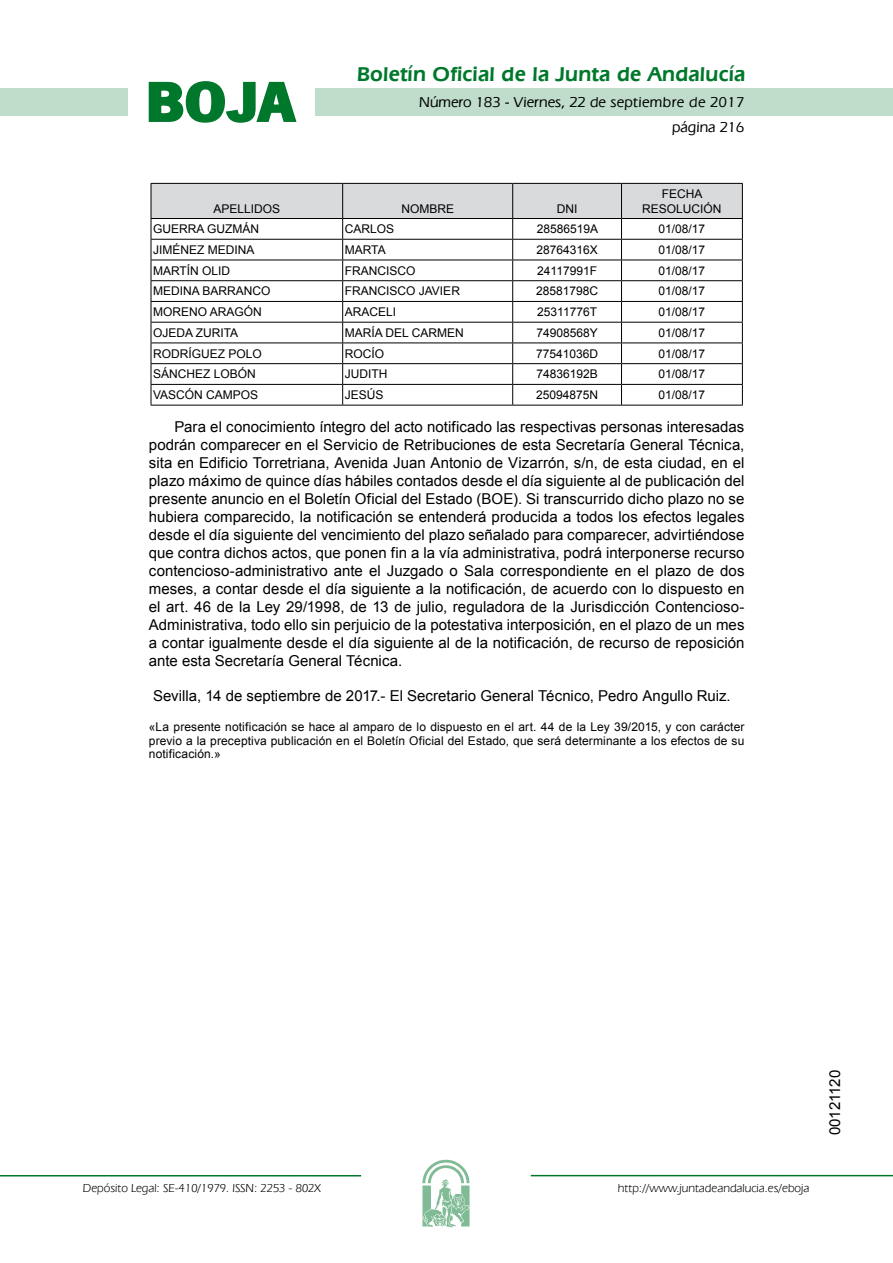
<style>
.page{position:relative;width:893px;height:1263px;background:#fff}
.page>*{position:absolute;margin:0;border:0;box-sizing:border-box;transform-origin:0 0}
.t1{font:700 57.75px "News Got T";color:#00782c;scale:1.14 1}
.t2{font:600 21px "Eras IT Cby BT";letter-spacing:.01em;color:#00782c}
.t3{font:15px/18px "Arial";color:#000;text-align:justify}
.t4{font:500 15px/24.5px "Eras IT Cby BT";color:#000;text-align:right}
.t5{font:12px/13.5px "Arial";color:#000;text-align:center}
.t6{font:12px "Eras IT Cby BT";color:#000}
</style>
<div class="page">
<div style="left:315px;top:88px;width:577px;height:28px;background:#bfddca"></div>
<div style="left:0;top:88px;width:128px;height:28px;background:#bfddca"></div>
<hr style="left:0;top:1175px;width:361px;height:2px;background:#00782c">
<svg style="left:422px;top:1159px;width:47px;height:68px"></svg>
<hr style="left:531px;top:1175px;width:361px;height:1px;background:#00782c">
<svg style="left:148px;top:81px;width:149px;height:42px"></svg>
<svg style="left:151px;top:183px;width:592px;height:222px"></svg>
<hr style="left:151px;top:405px;width:191px;height:1px;background:#000">
<hr style="left:342px;top:405px;width:170px;height:1px;background:#000">
<hr style="left:512px;top:405px;width:109px;height:1px;background:#000">
<hr style="left:621px;top:405px;width:121px;height:1px;background:#000">
<h1 class="t1" style="left:145px;top:68px;width:133px">BOJA</h1>
<h2 class="t2" style="left:357px;top:62px;width:390px">Boletín Oficial de la Junta de Andalucía</h2>
<p class="t4" style="left:419px;top:90px;width:327px">Número 183 - Viernes, 22 de septiembre de 2017 página 216</p>
<p class="t5" style="left:213px;top:202px;width:68px">APELLIDOS</p>
<p class="t5" style="left:401px;top:202px;width:54px">NOMBRE</p>
<p class="t5" style="left:556px;top:202px;width:22px">DNI</p>
<p class="t5" style="left:642px;top:187px;width:81px;line-height:14.4px">FECHA<br>RESOLUCIÓN</p>
<p class="t5" style="left:153px;top:222px;width:108px">GUERRA GUZMÁN</p>
<p class="t5" style="left:345px;top:222px;width:51px">CARLOS</p>
<p class="t5" style="left:536px;top:222px;width:63px">28586519A</p>
<p class="t5" style="left:658px;top:222px;width:48px">01/08/17</p>
<p class="t5" style="left:153px;top:243px;width:103px">JIMÉNEZ MEDINA</p>
<p class="t5" style="left:345px;top:243px;width:42px">MARTA</p>
<p class="t5" style="left:536px;top:243px;width:63px">28764316X</p>
<p class="t5" style="left:658px;top:243px;width:48px">01/08/17</p>
<p class="t5" style="left:153px;top:264px;width:79px">MARTÍN OLID</p>
<p class="t5" style="left:345px;top:264px;width:72px">FRANCISCO</p>
<p class="t5" style="left:537px;top:264px;width:61px">24117991F</p>
<p class="t5" style="left:658px;top:264px;width:48px">01/08/17</p>
<p class="t5" style="left:153px;top:285px;width:119px">MEDINA BARRANCO</p>
<p class="t5" style="left:345px;top:285px;width:117px">FRANCISCO JAVIER</p>
<p class="t5" style="left:536px;top:285px;width:64px">28581798C</p>
<p class="t5" style="left:658px;top:285px;width:48px">01/08/17</p>
<p class="t5" style="left:153px;top:305px;width:110px">MORENO ARAGÓN</p>
<p class="t5" style="left:345px;top:305px;width:53px">ARACELI</p>
<p class="t5" style="left:537px;top:305px;width:61px">25311776T</p>
<p class="t5" style="left:658px;top:305px;width:48px">01/08/17</p>
<p class="t5" style="left:153px;top:326px;width:87px">OJEDA ZURITA</p>
<p class="t5" style="left:345px;top:326px;width:120px">MARÍA DEL CARMEN</p>
<p class="t5" style="left:536px;top:326px;width:63px">74908568Y</p>
<p class="t5" style="left:658px;top:326px;width:48px">01/08/17</p>
<p class="t5" style="left:153px;top:347px;width:110px">RODRÍGUEZ POLO</p>
<p class="t5" style="left:345px;top:347px;width:41px">ROCÍO</p>
<p class="t5" style="left:536px;top:347px;width:64px">77541036D</p>
<p class="t5" style="left:658px;top:347px;width:48px">01/08/17</p>
<p class="t5" style="left:153px;top:368px;width:104px">SÁNCHEZ LOBÓN</p>
<p class="t5" style="left:345px;top:368px;width:44px">JUDITH</p>
<p class="t5" style="left:536px;top:368px;width:63px">74836192B</p>
<p class="t5" style="left:658px;top:368px;width:48px">01/08/17</p>
<p class="t5" style="left:153px;top:388px;width:107px">VASCÓN CAMPOS</p>
<p class="t5" style="left:345px;top:388px;width:40px">JESÚS</p>
<p class="t5" style="left:536px;top:388px;width:64px">25094875N</p>
<p class="t5" style="left:658px;top:388px;width:48px">01/08/17</p>
<p class="t3" style="left:149px;top:418px;width:597px;text-indent:26px">Para el conocimiento íntegro del acto notificado las respectivas personas interesadas podrán comparecer en el Servicio de Retribuciones de esta Secretaría General Técnica, sita en Edificio Torretriana, Avenida Juan Antonio de Vizarrón, s/n, de esta ciudad, en el plazo máximo de quince días hábiles contados desde el día siguiente al de publicación del presente anuncio en el Boletín Oficial del Estado (BOE). Si transcurrido dicho plazo no se hubiera comparecido, la notificación se entenderá producida a todos los efectos legales desde el día siguiente del vencimiento del plazo señalado para comparecer, advirtiéndose que contra dichos actos, que ponen fin a la vía administrativa, podrá interponerse recurso contencioso-administrativo ante el Juzgado o Sala correspondiente en el plazo de dos meses, a contar desde el día siguiente a la notificación, de acuerdo con lo dispuesto en el art. 46 de la Ley 29/1998, de 13 de julio, reguladora de la Jurisdicción Contencioso-Administrativa, todo ello sin perjuicio de la potestativa interposición, en el plazo de un mes a contar igualmente desde el día siguiente al de la notificación, de recurso de reposición ante esta Secretaría General Técnica.</p>
<p class="t3" style="left:153px;top:687px;width:579px">Sevilla, 14 de septiembre de 2017.- El Secretario General Técnico, Pedro Angullo Ruiz.</p>
<p class="t5" style="left:149px;top:721px;width:597px;text-align:justify">«La presente notificación se hace al amparo de lo dispuesto en el art. 44 de la Ley 39/2015, y con carácter previo a la preceptiva publicación en el Boletín Oficial del Estado, que será determinante a los efectos de su notificación.»</p>
<p class="t6" style="left:83px;top:1181px;width:239px">Depósito Legal: SE-410/1979. ISSN: 2253 - 802X</p>
<p class="t6" style="left:618px;top:1181px;width:193px">http://www.juntadeandalucia.es/eboja</p>
<p class="t3" style="left:826px;top:1135px;width:67px;rotate:-90deg">00121120</p>
</div>
